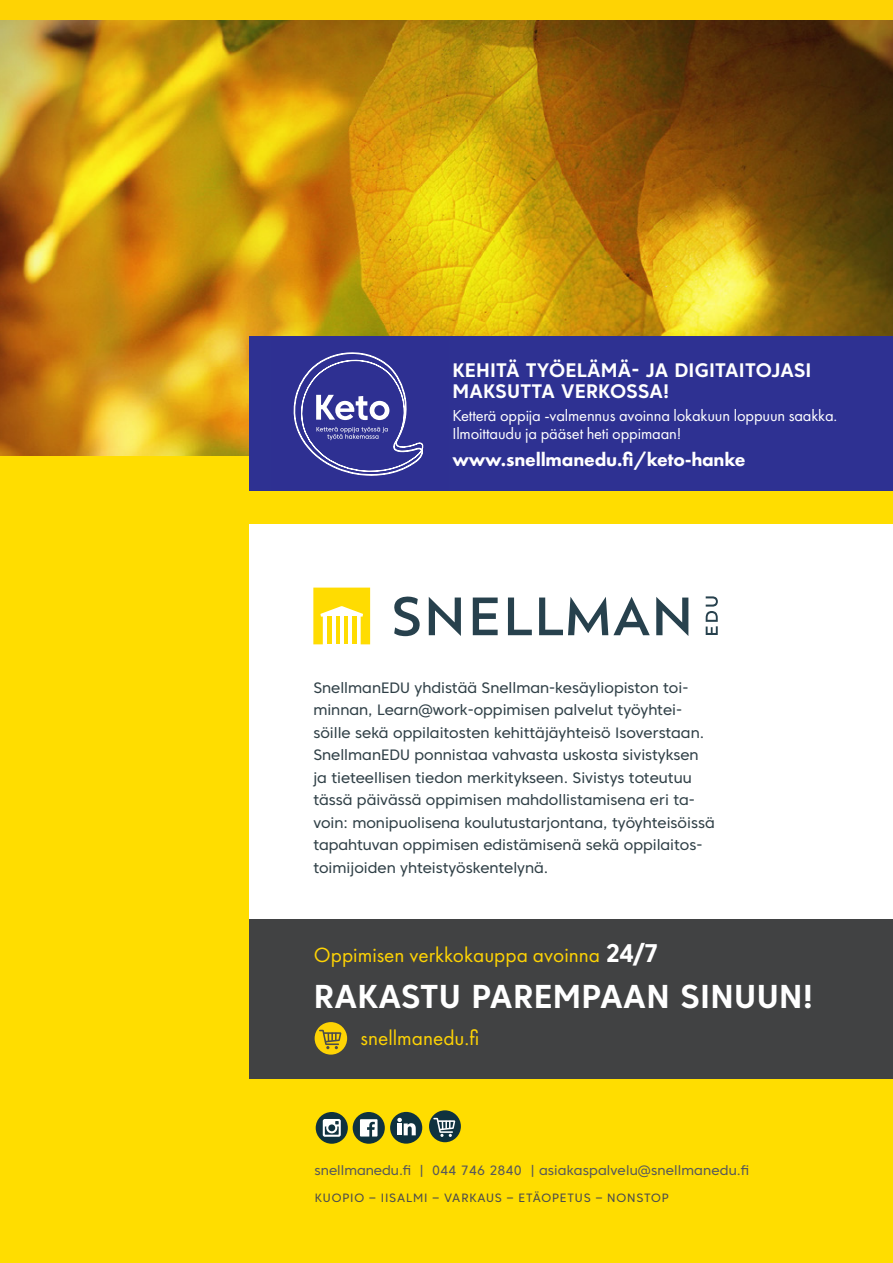
<style>
.page{position:relative;width:893px;height:1263px;background:#fff}
.page>*{position:absolute;margin:0;border:0;box-sizing:border-box;transform-origin:0 0}
.t1{font:700 33px "Core Sans C 65";letter-spacing:.01em;color:#fff}
.leipis{font:21.3px "Futura PT";color:#fed304}
.välitosake{font:700 19.5px/21px "Core Sans C 65";letter-spacing:.01em;color:#fff}
.leipis-2{font:800 19.5px "Futura PT";letter-spacing:-.01em;color:#fff}
.leipis-3{font:16.5px/18px "Futura PT";letter-spacing:-.01em;color:#fff}
.leipis-4{font:15px/22.5px "Core Sans C 45";color:#304047}
.t2{font:13.5px "Core Sans C 45";letter-spacing:.01em;color:#57585a}
.välitosake-2{font:12px "Core Sans C 45";letter-spacing:.07em;color:#4b4c4d}
.s1{font-family:"Core Sans C 65";font-weight:700;font-size:25.5px;color:#fff}
</style>
<div class="page">
<div style="left:0;top:455px;width:893px;height:808px;background:#fd0"></div>
<img style="left:0;top:20px;width:893px;height:435px">
<div style="left:249px;top:524px;width:644px;height:555px;background:#fff"></div>
<svg style="left:429px;top:597px;width:32px;height:39px"></svg>
<svg style="left:473px;top:597px;width:25px;height:38px"></svg>
<svg style="left:394px;top:596px;width:26px;height:40px"></svg>
<svg style="left:508px;top:597px;width:24px;height:38px"></svg>
<svg style="left:539px;top:597px;width:111px;height:38px"></svg>
<svg style="left:656px;top:597px;width:32px;height:39px"></svg>
<svg style="left:706px;top:596px;width:12px;height:39px"></svg>
<svg style="left:313px;top:588px;width:57px;height:56px"></svg>
<hr style="left:344px;top:616px;width:4px;height:28px;background:#ffdc01">
<hr style="left:352px;top:616px;width:4px;height:28px;background:#ffdc01">
<hr style="left:336px;top:616px;width:4px;height:28px;background:#ffdc01">
<hr style="left:327px;top:616px;width:4px;height:28px;background:#ffdc01">
<div style="left:249px;top:919px;width:644px;height:160px;background:#414243"></div>
<div style="left:315px;top:1022px;width:32px;height:32px;background:#fed304;border-radius:50%"></div>
<svg style="left:319px;top:1030px;width:22px;height:19px"></svg>
<div style="left:429px;top:1110px;width:32px;height:32px;background:#0f323f;border-radius:50%"></div>
<svg style="left:433px;top:1118px;width:22px;height:19px"></svg>
<div style="left:316px;top:1112px;width:32px;height:31px;background:#0f323f;border-radius:50%"></div>
<svg style="left:323px;top:1119px;width:18px;height:18px"></svg>
<div style="left:353px;top:1112px;width:32px;height:31px;background:#0f323f;border-radius:50%"></div>
<svg style="left:360px;top:1119px;width:18px;height:17px"></svg>
<div style="left:390px;top:1112px;width:32px;height:31px;background:#0f323f;border-radius:50%"></div>
<svg style="left:397px;top:1118px;width:19px;height:17px"></svg>
<div style="left:249px;top:336px;width:644px;height:154px;background:#2e3192"></div>
<svg style="left:293px;top:352px;width:131px;height:124px"></svg>
<div style="left:0;top:0;width:893px;height:20px;background:#fed304"></div>
<p class="välitosake" style="left:452px;top:360px;width:361px">KEHITÄ TYÖELÄMÄ- JA DIGITAITOJASI<br>MAKSUTTA VERKOSSA!</p>
<p class="leipis-3" style="left:452px;top:406px;width:386px">Ketterä oppija -valmennus avoinna lokakuun loppuun saakka.<br>Ilmoittaudu ja pääset heti oppimaan!</p>
<p class="leipis-2" style="left:452px;top:447px;width:294px">www.snellmanedu.fi/keto-hanke</p>
<p class="leipis-4" style="left:313px;top:676px;width:403px">SnellmanEDU yhdistää Snellman-kesäyliopiston toi&shy;minnan, Learn@work-oppimisen palvelut työyhtei&shy;söille sekä oppilaitosten kehittäjäyhteisö Isoverstaan.<br>SnellmanEDU ponnistaa vahvasta uskosta sivistyksen ja tieteellisen tiedon merkitykseen. Sivistys toteutuu tässä päivässä oppimisen mahdollistamisena eri ta&shy;voin: monipuolisena koulutustarjontana, työyhteisöissä tapahtuvan oppimisen edistämisenä sekä oppilaitos&shy;toimijoiden yhteistyöskentelynä.</p>
<p class="leipis" style="left:314px;top:942px;width:346px">Oppimisen verkkokauppa avoinna <span class="s1">24/7</span></p>
<p class="t1" style="left:314px;top:976px;width:501px">RAKASTU PAREMPAAN SINUUN!</p>
<p class="leipis" style="left:361px;top:1025px;width:120px">snellmanedu.fi</p>
<p class="t2" style="left:315px;top:1162px;width:436px">snellmanedu.fi | 044 746 2840 | asiakaspalvelu@snellmanedu.fi</p>
<p class="välitosake-2" style="left:315px;top:1190px;width:355px">KUOPIO – IISALMI – VARKAUS – ETÄOPETUS – NONSTOP</p>
</div>
